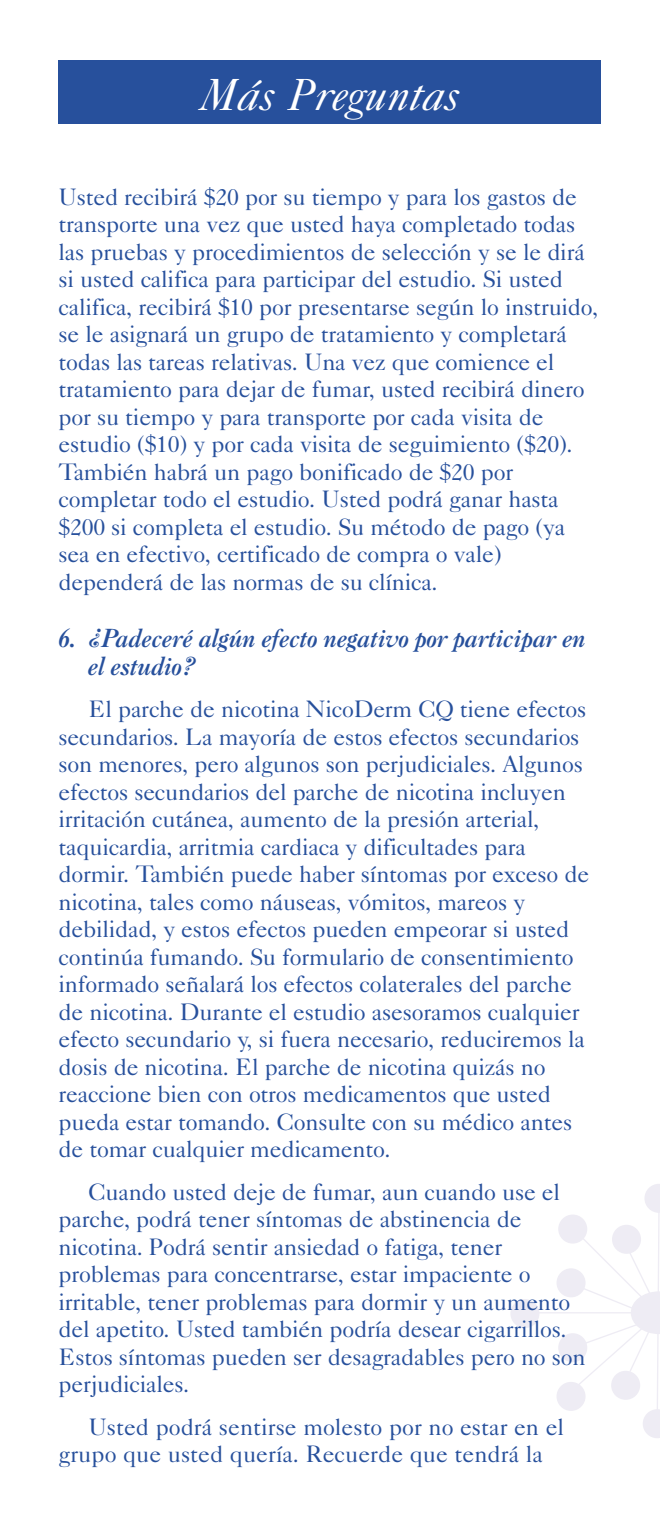
<style>
.page{position:relative;width:660px;height:1530px;background:#fff}
.page>*{position:absolute;margin:0;border:0;box-sizing:border-box;transform-origin:0 0}
.t1{font:italic 45px "Caslon Five Forty";color:#fff}
.t2{font:italic 700 25px/27.5px "Caslon BT";letter-spacing:-.03em;color:#27509c}
.t3{font:23.75px/27.5px "Caslon Five Forty";letter-spacing:-.01em;color:#27509c}
</style>
<div class="page">
<div style="left:510px;top:1299px;width:29px;height:29px;background:#eeecf4;border-radius:50%"></div>
<svg style="left:537px;top:1184px;width:123px;height:254px"></svg>
<div style="left:58px;top:60px;width:543px;height:64px;background:#27509c"></div>
<h1 class="t1" style="left:200px;top:79px;width:261px">Más Preguntas</h1>
<p class="t3" style="left:58px;top:185px;width:542px">Usted recibirá $20 por su tiempo y para los gastos de transporte una vez que usted haya completado todas las pruebas y procedimientos de selección y se le dirá si usted califica para participar del estudio. Si usted califica, recibirá $10 por presentarse según lo instruido, se le asignará un grupo de tratamiento y completará todas las tareas relativas. Una vez que comience el tratamiento para dejar de fumar, usted recibirá dinero por su tiempo y para transporte por cada visita de estudio ($10) y por cada visita de seguimiento ($20).<br>También habrá un pago bonificado de $20 por completar todo el estudio. Usted podrá ganar hasta $200 si completa el estudio. Su método de pago (ya sea en efectivo, certificado de compra o vale) dependerá de las normas de su clínica.</p>
<p class="t2" style="left:88px;top:626px;width:500px;text-indent:-30px">6. ¿Padeceré algún efecto negativo por participar en el estudio?</p>
<p class="t3" style="left:58px;top:698px;width:532px;text-indent:30px">El parche de nicotina NicoDerm CQ tiene efectos secundarios. La mayoría de estos efectos secundarios son menores, pero algunos son perjudiciales. Algunos efectos secundarios del parche de nicotina incluyen irritación cutánea, aumento de la presión arterial, taquicardia, arritmia cardiaca y dificultades para dormir. También puede haber síntomas por exceso de nicotina, tales como náuseas, vómitos, mareos y debilidad, y estos efectos pueden empeorar si usted continúa fumando. Su formulario de consentimiento informado señalará los efectos colaterales del parche de nicotina. Durante el estudio asesoramos cualquier efecto secundario y, si fuera necesario, reduciremos la dosis de nicotina. El parche de nicotina quizás no reaccione bien con otros medicamentos que usted pueda estar tomando. Consulte con su médico antes de tomar cualquier medicamento.</p>
<p class="t3" style="left:58px;top:1180px;width:529px;text-indent:30px">Cuando usted deje de fumar, aun cuando use el parche, podrá tener síntomas de abstinencia de nicotina. Podrá sentir ansiedad o fatiga, tener problemas para concentrarse, estar impaciente o irritable, tener problemas para dormir y un aumento del apetito. Usted también podría desear cigarrillos.<br>Estos síntomas pueden ser desagradables pero no son perjudiciales.</p>
<p class="t3" style="left:58px;top:1415px;width:507px;text-indent:30px">Usted podrá sentirse molesto por no estar en el grupo que usted quería. Recuerde que tendrá la</p>
</div>
